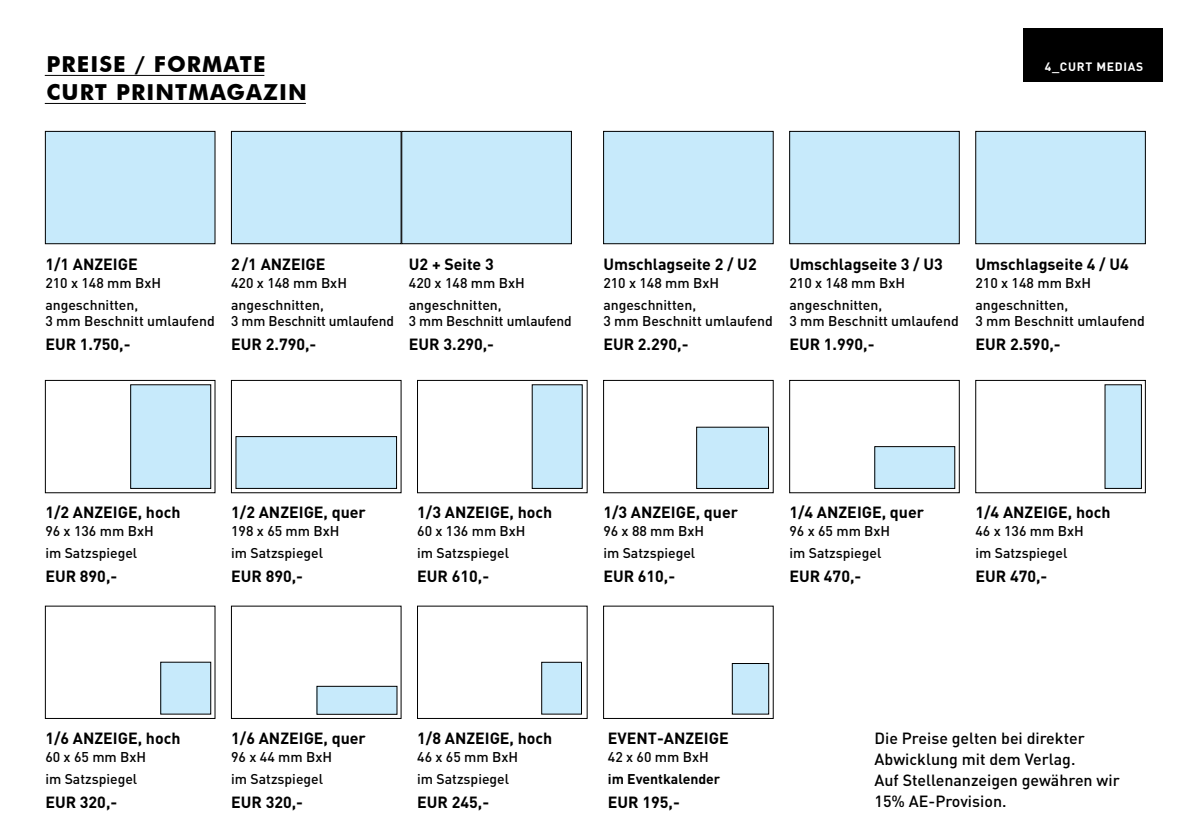
<style>
.page{position:relative;width:1191px;height:840px;background:#fff}
.page>*{position:absolute;margin:0;border:0;box-sizing:border-box;transform-origin:0 0}
.t1{font:700 22px "Futura BT";letter-spacing:.05em;color:#000}
.t2{font:700 16px "DINOT";color:#000}
.t3{font:500 16px/21px "DINOT";color:#000}
.t4{font:500 14px/22px "DINOT";color:#000}
.t5{font:700 14px "DINOT";color:#000}
.t6{font:700 12px "DINOT";letter-spacing:.06em;color:#fff}
</style>
<div class="page">
<div style="left:1023px;top:28px;width:139px;height:54px;background:#000"></div>
<hr style="left:45px;top:75px;width:219px;height:1px;background:#000">
<hr style="left:45px;top:103px;width:261px;height:1px;background:#000">
<div style="left:45px;top:131px;width:170px;height:112px;background:#c7eafb"></div>
<div style="left:45px;top:131px;width:170px;height:113px;border:1px solid #000"></div>
<div style="left:975px;top:131px;width:170px;height:112px;background:#c7eafb"></div>
<div style="left:975px;top:131px;width:170px;height:113px;border:1px solid #000"></div>
<div style="left:603px;top:131px;width:170px;height:112px;background:#c7eafb"></div>
<div style="left:603px;top:131px;width:170px;height:113px;border:1px solid #000"></div>
<div style="left:789px;top:131px;width:170px;height:112px;background:#c7eafb"></div>
<div style="left:789px;top:131px;width:170px;height:113px;border:1px solid #000"></div>
<div style="left:402px;top:131px;width:169px;height:112px;background:#c7eafb"></div>
<div style="left:401px;top:131px;width:170px;height:113px;border:1px solid #000"></div>
<div style="left:231px;top:131px;width:170px;height:112px;background:#c7eafb"></div>
<div style="left:231px;top:131px;width:170px;height:113px;border:1px solid #000"></div>
<div style="left:231px;top:380px;width:170px;height:112px;border:1px solid #000"></div>
<div style="left:417px;top:380px;width:170px;height:112px;border:1px solid #000"></div>
<div style="left:603px;top:380px;width:170px;height:112px;border:1px solid #000"></div>
<div style="left:789px;top:380px;width:170px;height:112px;border:1px solid #000"></div>
<div style="left:45px;top:380px;width:170px;height:112px;border:1px solid #000"></div>
<div style="left:131px;top:384px;width:80px;height:104px;background:#c7eafb"></div>
<div style="left:532px;top:384px;width:50px;height:104px;background:#c7eafb"></div>
<div style="left:236px;top:436px;width:160px;height:52px;background:#c7eafb"></div>
<div style="left:236px;top:436px;width:161px;height:52px;border:1px solid #000"></div>
<div style="left:874px;top:446px;width:80px;height:42px;background:#c7eafb"></div>
<div style="left:874px;top:446px;width:81px;height:42px;border:1px solid #000"></div>
<div style="left:696px;top:427px;width:72px;height:61px;background:#c7eafb"></div>
<div style="left:975px;top:380px;width:170px;height:112px;border:1px solid #000"></div>
<div style="left:541px;top:662px;width:40px;height:51px;background:#c7eafb"></div>
<div style="left:541px;top:661px;width:41px;height:53px;border:1px solid #000"></div>
<div style="left:732px;top:663px;width:36px;height:50px;background:#c7eafb"></div>
<div style="left:732px;top:663px;width:37px;height:51px;border:1px solid #000"></div>
<div style="left:161px;top:661px;width:50px;height:52px;background:#c7eafb"></div>
<div style="left:1105px;top:384px;width:36px;height:104px;background:#c7eafb"></div>
<div style="left:317px;top:686px;width:80px;height:28px;background:#c7eafb"></div>
<div style="left:317px;top:685px;width:80px;height:29px;border:1px solid #000"></div>
<h1 class="t1" style="left:46px;top:51px;width:220px">PREISE / FORMATE</h1>
<p class="t6" style="left:1045px;top:59px;width:100px">4_curt medias</p>
<h1 class="t1" style="left:46px;top:79px;width:262px">CURT PRINTMAGAZIN</h1>
<p class="t2" style="left:45px;top:253px;width:92px">1/1 ANZEIGE</p>
<p class="t4" style="left:45px;top:271px;width:117px">210 x 148 mm BxH angeschnitten,</p>
<p class="t4" style="left:45px;top:309px;width:171px">3 mm Beschnitt umlaufend</p>
<p class="t2" style="left:45px;top:333px;width:11px">EUR</p>
<p class="t2" style="left:80px;top:333px;width:52px">1.750,-</p>
<p class="t2" style="left:231px;top:253px;width:94px">2/1 ANZEIGE</p>
<p class="t4" style="left:231px;top:271px;width:117px">420 x 148 mm BxH angeschnitten,</p>
<p class="t4" style="left:231px;top:309px;width:164px">3 mm Beschnitt umlaufend</p>
<p class="t2" style="left:231px;top:333px;width:11px">EUR</p>
<p class="t2" style="left:266px;top:333px;width:52px">2.790,-</p>
<p class="t2" style="left:409px;top:253px;width:86px">U2 + Seite 3</p>
<p class="t4" style="left:409px;top:271px;width:117px">420 x 148 mm BxH angeschnitten,</p>
<p class="t4" style="left:409px;top:309px;width:164px">3 mm Beschnitt umlaufend</p>
<p class="t2" style="left:409px;top:333px;width:11px">EUR</p>
<p class="t2" style="left:443px;top:333px;width:52px">3.290,-</p>
<p class="t2" style="left:603px;top:253px;width:155px">Umschlagseite 2 / U2</p>
<p class="t4" style="left:603px;top:271px;width:117px">210 x 148 mm BxH angeschnitten,</p>
<p class="t4" style="left:603px;top:309px;width:171px">3 mm Beschnitt umlaufend</p>
<p class="t2" style="left:603px;top:333px;width:11px">EUR</p>
<p class="t2" style="left:638px;top:333px;width:52px">2.290,-</p>
<p class="t2" style="left:789px;top:253px;width:155px">Umschlagseite 3 / U3</p>
<p class="t4" style="left:789px;top:271px;width:117px">210 x 148 mm BxH angeschnitten,</p>
<p class="t4" style="left:789px;top:309px;width:171px">3 mm Beschnitt umlaufend</p>
<p class="t2" style="left:789px;top:333px;width:11px">EUR</p>
<p class="t2" style="left:824px;top:333px;width:52px">1.990,-</p>
<p class="t2" style="left:975px;top:253px;width:155px">Umschlagseite 4 / U4</p>
<p class="t4" style="left:975px;top:271px;width:117px">210 x 148 mm BxH angeschnitten,</p>
<p class="t4" style="left:975px;top:309px;width:171px">3 mm Beschnitt umlaufend</p>
<p class="t2" style="left:975px;top:333px;width:11px">EUR</p>
<p class="t2" style="left:1010px;top:333px;width:52px">2.590,-</p>
<p class="t2" style="left:45px;top:501px;width:137px">1/2 ANZEIGE, hoch</p>
<p class="t4" style="left:45px;top:519px;width:110px">96 x 136 mm BxH im Satzspiegel</p>
<p class="t2" style="left:45px;top:565px;width:11px">EUR</p>
<p class="t2" style="left:80px;top:565px;width:39px">890,-</p>
<p class="t2" style="left:231px;top:501px;width:136px">1/2 ANZEIGE, quer</p>
<p class="t4" style="left:231px;top:519px;width:110px">198 x 65 mm BxH im Satzspiegel</p>
<p class="t2" style="left:231px;top:565px;width:11px">EUR</p>
<p class="t2" style="left:266px;top:565px;width:39px">890,-</p>
<p class="t2" style="left:417px;top:501px;width:137px">1/3 ANZEIGE, hoch</p>
<p class="t4" style="left:417px;top:519px;width:110px">60 x 136 mm BxH im Satzspiegel</p>
<p class="t2" style="left:417px;top:565px;width:11px">EUR</p>
<p class="t2" style="left:452px;top:565px;width:39px">610,-</p>
<p class="t2" style="left:603px;top:501px;width:136px">1/3 ANZEIGE, quer</p>
<p class="t4" style="left:603px;top:519px;width:102px">96 x 88 mm BxH im Satzspiegel</p>
<p class="t2" style="left:603px;top:565px;width:11px">EUR</p>
<p class="t2" style="left:638px;top:565px;width:39px">610,-</p>
<p class="t2" style="left:789px;top:501px;width:136px">1/4 ANZEIGE, quer</p>
<p class="t4" style="left:789px;top:519px;width:102px">96 x 65 mm BxH im Satzspiegel</p>
<p class="t2" style="left:789px;top:565px;width:11px">EUR</p>
<p class="t2" style="left:824px;top:565px;width:39px">470,-</p>
<p class="t2" style="left:975px;top:501px;width:137px">1/4 ANZEIGE, hoch</p>
<p class="t4" style="left:975px;top:519px;width:110px">46 x 136 mm BxH im Satzspiegel</p>
<p class="t2" style="left:975px;top:565px;width:11px">EUR</p>
<p class="t2" style="left:1010px;top:565px;width:39px">470,-</p>
<p class="t2" style="left:45px;top:726px;width:137px">1/6 ANZEIGE, hoch</p>
<p class="t4" style="left:45px;top:744px;width:102px">60 x 65 mm BxH im Satzspiegel</p>
<p class="t2" style="left:45px;top:790px;width:11px">EUR</p>
<p class="t2" style="left:80px;top:790px;width:39px">320,-</p>
<p class="t2" style="left:231px;top:726px;width:136px">1/6 ANZEIGE, quer</p>
<p class="t4" style="left:231px;top:744px;width:102px">96 x 44 mm BxH im Satzspiegel</p>
<p class="t2" style="left:231px;top:790px;width:11px">EUR</p>
<p class="t2" style="left:266px;top:790px;width:39px">320,-</p>
<p class="t2" style="left:417px;top:726px;width:137px">1/8 ANZEIGE, hoch</p>
<p class="t4" style="left:417px;top:744px;width:102px">46 x 65 mm BxH im Satzspiegel</p>
<p class="t2" style="left:417px;top:790px;width:11px">EUR</p>
<p class="t2" style="left:452px;top:790px;width:39px">245,-</p>
<p class="t2" style="left:608px;top:726px;width:11px">EVENT</p>
<p class="t2" style="left:657px;top:726px;width:71px">-ANZEIGE</p>
<p class="t4" style="left:608px;top:744px;width:102px">42 x 60 mm BxH</p>
<p class="t5" style="left:608px;top:768px;width:114px">im Eventkalender</p>
<p class="t2" style="left:608px;top:790px;width:11px">EUR</p>
<p class="t2" style="left:642px;top:790px;width:39px">195,-</p>
<p class="t3" style="left:874px;top:726px;width:247px">Die Preise gelten bei direkter<br>Abwicklung mit dem Verlag.<br>Auf Stellenanzeigen gewähren wir<br>15% AE-Provision.</p>
</div>
